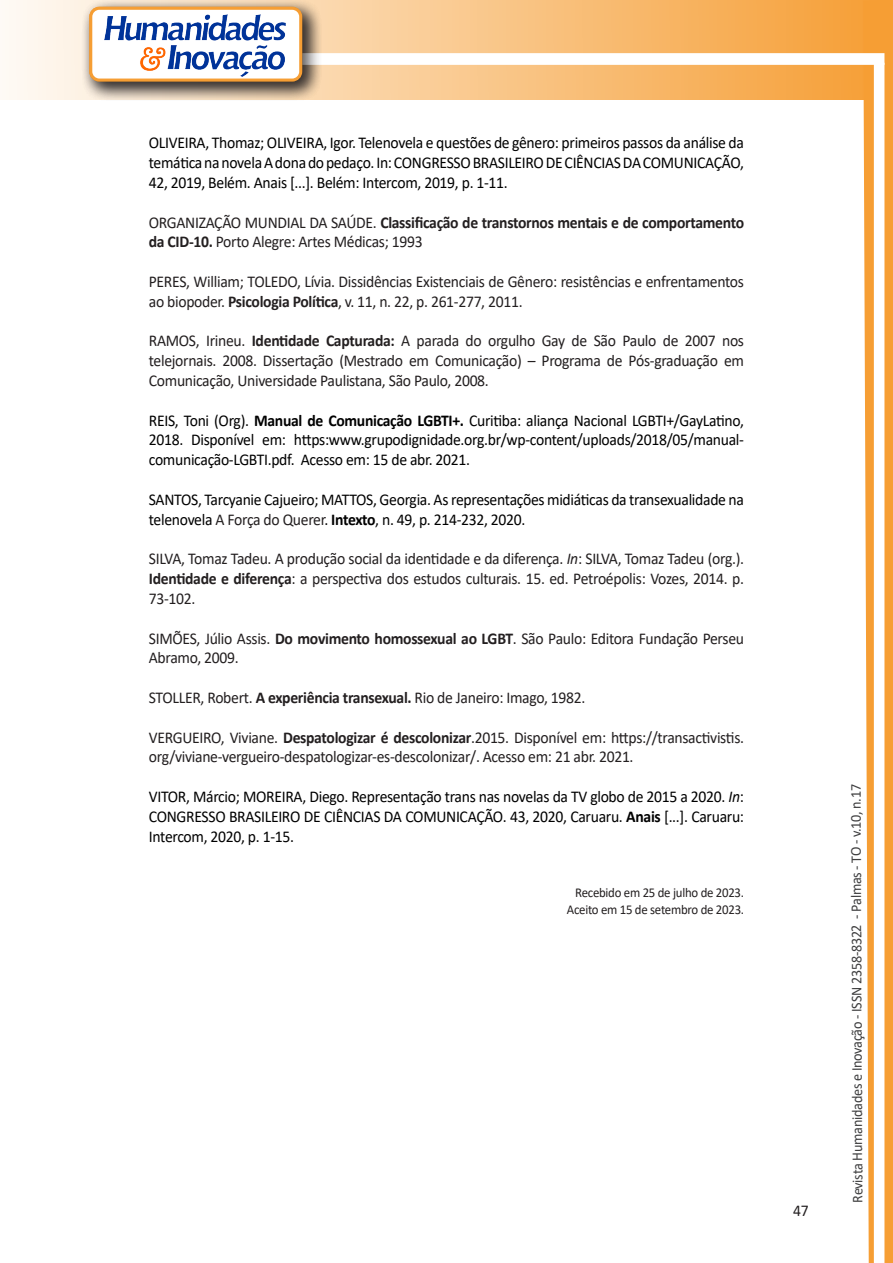
<style>
.page{position:relative;width:893px;height:1263px;background:#fff}
.page>*{position:absolute;margin:0;border:0;box-sizing:border-box;transform-origin:0 0}
.texto{font:16.5px/19.8px "Calibri";letter-spacing:-.02em;color:#231f20;scale:.95 1}
.texto-2{font:16.5px/19.8px "Calibri";letter-spacing:-.02em;color:#000;text-align:justify;scale:.95 1}
.texto-3{font:700 16.5px/19.8px "Calibri";letter-spacing:-.02em;color:#231f20;scale:.95 1}
.t1{font:15px "Calibri";letter-spacing:-.025em;color:#3e3e3f;scale:.95 1}
.texto-4{font:13.5px "Calibri";letter-spacing:-.02em;color:#231f20;scale:.95 1}
.s1{font-weight:400}
.s2{font-weight:700}
.s3{color:#231f20}
.s4{font-style:italic}
</style>
<div class="page">
<svg style="left:5px;top:0;width:858px;height:100px;background:#f9c484"></svg>
<div style="left:302px;top:53px;width:582px;height:12px;background:#fff;border:2px solid #fff"></div>
<svg style="left:863px;top:0;width:30px;height:1263px"></svg>
<div style="left:81px;top:0;width:241px;height:102px;background:#231f20;opacity:.75"></div>
<div style="left:91px;top:8px;width:210px;height:72px;background:#fff;border-radius:9px"></div>
<img style="left:104px;top:14px;width:181px;height:62px">
<div style="left:89px;top:7px;width:213px;height:75px;border:3px solid #f69e34;border-radius:9px"></div>
<p class="texto-2" style="left:149px;top:133px;width:628px">OLIVEIRA, Thomaz; OLIVEIRA, Igor. Telenovela e questões de gênero: primeiros passos da análise da temática na novela A dona do pedaço. In: CONGRESSO BRASILEIRO DE CIÊNCIAS DA COMUNICAÇÃO, 42, 2019, Belém. Anais [...]. Belém: Intercom, 2019, p. 1-11.</p>
<p class="texto-3" style="left:149px;top:212px;width:628px"><span class="s1">ORGANIZAÇÃO MUNDIAL DA SAÚDE.</span> Classificação de transtornos mentais e de comportamento da CID-10. <span class="s1">Porto Alegre: Artes Médicas; 1993</span></p>
<p class="texto" style="left:149px;top:271px;width:628px">PERES, William; TOLEDO, Lívia. Dissidências Existenciais de Gênero: resistências e enfrentamentos ao biopoder. <span class="s2">Psicologia Política</span>, v. 11, n. 22, p. 261-277, 2011.</p>
<p class="texto" style="left:149px;top:331px;width:628px;text-align:justify">RAMOS, Irineu. <span class="s2">Identidade Capturada:</span> A parada do orgulho Gay de São Paulo de 2007 nos telejornais. 2008. Dissertação (Mestrado em Comunicação) – Programa de Pós-graduação em Comunicação, Universidade Paulistana, São Paulo, 2008.</p>
<p class="texto-2" style="left:149px;top:410px;width:628px">REIS, Toni (Org). <span class="s2">Manual de Comunicação LGBTI+.</span> Curitiba: aliança Nacional LGBTI+/GayLatino, 2018. Disponível em: https:www.grupodignidade.org.br/wp-content/uploads/2018/05/manual&shy;comunicação-LGBTI.pdf. Acesso em: 15 de abr. 2021.</p>
<p class="texto-2" style="left:149px;top:489px;width:628px">SANTOS, Tarcyanie Cajueiro; MATTOS, Georgia. As representações midiáticas da transexualidade na telenovela <span class="s3">A Força do Querer</span>. <span class="s2">Intexto</span>, n. 49, p. 214-232, 2020.</p>
<p class="texto" style="left:149px;top:548px;width:628px;text-align:justify">SILVA, Tomaz Tadeu. A produção social da identidade e da diferença. <span class="s4">In</span>: SILVA, Tomaz Tadeu (org.).<br><span class="s2">Identidade e diferença</span>: a perspectiva dos estudos culturais. 15. ed. Petroépolis: Vozes, 2014. p.<br>73-102.</p>
<p class="texto" style="left:149px;top:628px;width:628px">SIMÕES, Júlio Assis. <span class="s2">Do movimento homossexual ao LGBT</span>. São Paulo: Editora Fundação Perseu<br>Abramo, 2009.</p>
<p class="texto" style="left:149px;top:687px;width:461px">STOLLER, Robert. <span class="s2">A experiência transexual.</span> Rio de Janeiro: Imago, 1982.</p>
<p class="texto" style="left:149px;top:727px;width:628px">VERGUEIRO, Viviane. <span class="s2">Despatologizar é descolonizar</span>.2015. Disponível em: https://transactivistis. org/viviane-vergueiro-despatologizar-es-descolonizar/. Acesso em: 21 abr. 2021.</p>
<p class="texto-2" style="left:149px;top:786px;width:628px">VITOR, Márcio; MOREIRA, Diego. Representação trans nas novelas da TV globo de 2015 a 2020. <span class="s4">In</span>:<br>CONGRESSO BRASILEIRO DE CIÊNCIAS DA COMUNICAÇÃO. 43, 2020, Caruaru. <span class="s2">Anais</span> [...]. Caruaru:<br>Intercom, 2020, p. 1-15.</p>
<p class="texto-4" style="left:575px;top:883px;width:179px">Recebido em 25 de julho de 2023.</p>
<p class="texto-4" style="left:567px;top:900px;width:188px">Aceito em 15 de setembro de 2023.</p>
<p class="texto" style="left:793px;top:1200px;width:18px">47</p>
<p class="t1" style="left:846px;top:1203px;width:442px;rotate:-90deg">Revista Humanidades e Inovação - ISSN 2358-8322 - Palmas - TO - v.10, n.17</p>
</div>
